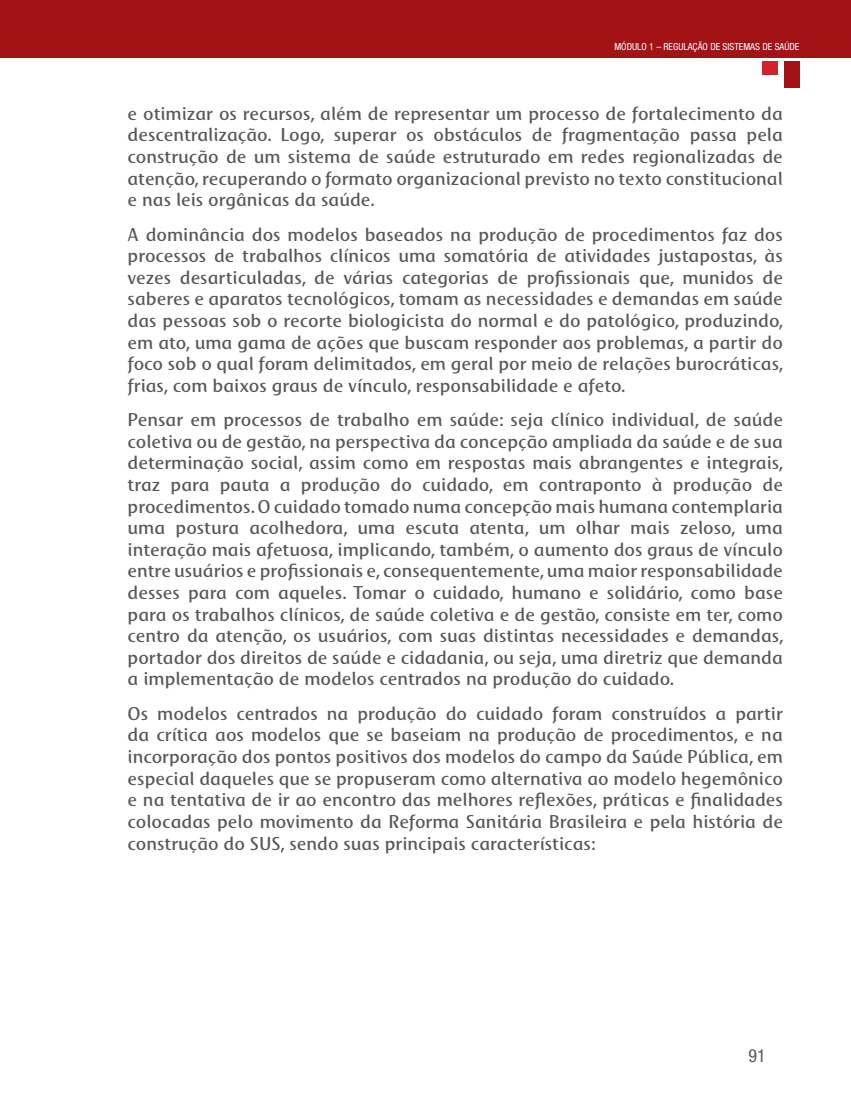
<style>
.page{position:relative;width:851px;height:1106px;background:#fff}
.page>*{position:absolute;margin:0;border:0;box-sizing:border-box;transform-origin:0 0}
.t1{font:18px/21.6px "Mosquito Std";color:#57585a;text-align:justify}
.t2{font:condensed 18px "Helvetica Neue LT Std";color:#57585a}
.t3{font:condensed 9.75px "Helvetica Neue LT Std";color:#fff}
</style>
<div class="page">
<div style="left:0;top:0;width:850px;height:57px;background:#a21217"></div>
<div style="left:783px;top:61px;width:16px;height:27px;background:#a21217"></div>
<div style="left:762px;top:61px;width:16px;height:14px;background:#d1232a"></div>
<p class="t3" style="left:614px;top:40px;width:186px">MÓDULO 1 – REGULAÇÃO DE SISTEMAS DE SAÚDE</p>
<p class="t1" style="left:128px;top:102px;width:656px">e otimizar os recursos, além de representar um processo de fortalecimento da descentralização. Logo, superar os obstáculos de fragmentação passa pela construção de um sistema de saúde estruturado em redes regionalizadas de atenção, recuperando o formato organizacional previsto no texto constitucional e nas leis orgânicas da saúde.</p>
<p class="t1" style="left:128px;top:223px;width:657px">A dominância dos modelos baseados na produção de procedimentos faz dos processos de trabalhos clínicos uma somatória de atividades justapostas, às vezes desarticuladas, de várias categorias de profissionais que, munidos de saberes e aparatos tecnológicos, tomam as necessidades e demandas em saúde das pessoas sob o recorte biologicista do normal e do patológico, produzindo, em ato, uma gama de ações que buscam responder aos problemas, a partir do foco sob o qual foram delimitados, em geral por meio de relações burocráticas, frias, com baixos graus de vínculo, responsabilidade e afeto.</p>
<p class="t1" style="left:128px;top:408px;width:657px">Pensar em processos de trabalho em saúde: seja clínico individual, de saúde coletiva ou de gestão, na perspectiva da concepção ampliada da saúde e de sua determinação social, assim como em respostas mais abrangentes e integrais, traz para pauta a produção do cuidado, em contraponto à produção de procedimentos. O cuidado tomado numa concepção mais humana contemplaria uma postura acolhedora, uma escuta atenta, um olhar mais zeloso, uma interação mais afetuosa, implicando, também, o aumento dos graus de vínculo entre usuários e profissionais e, consequentemente, uma maior responsabilidade desses para com aqueles. Tomar o cuidado, humano e solidário, como base para os trabalhos clínicos, de saúde coletiva e de gestão, consiste em ter, como centro da atenção, os usuários, com suas distintas necessidades e demandas, portador dos direitos de saúde e cidadania, ou seja, uma diretriz que demanda a implementação de modelos centrados na produção do cuidado.</p>
<p class="t1" style="left:128px;top:702px;width:656px">Os modelos centrados na produção do cuidado foram construídos a partir da crítica aos modelos que se baseiam na produção de procedimentos, e na incorporação dos pontos positivos dos modelos do campo da Saúde Pública, em especial daqueles que se propuseram como alternativa ao modelo hegemônico e na tentativa de ir ao encontro das melhores reflexões, práticas e finalidades colocadas pelo movimento da Reforma Sanitária Brasileira e pela história de construção do SUS, sendo suas principais características:</p>
<p class="t2" style="left:748px;top:1045px;width:19px">91</p>
</div>
